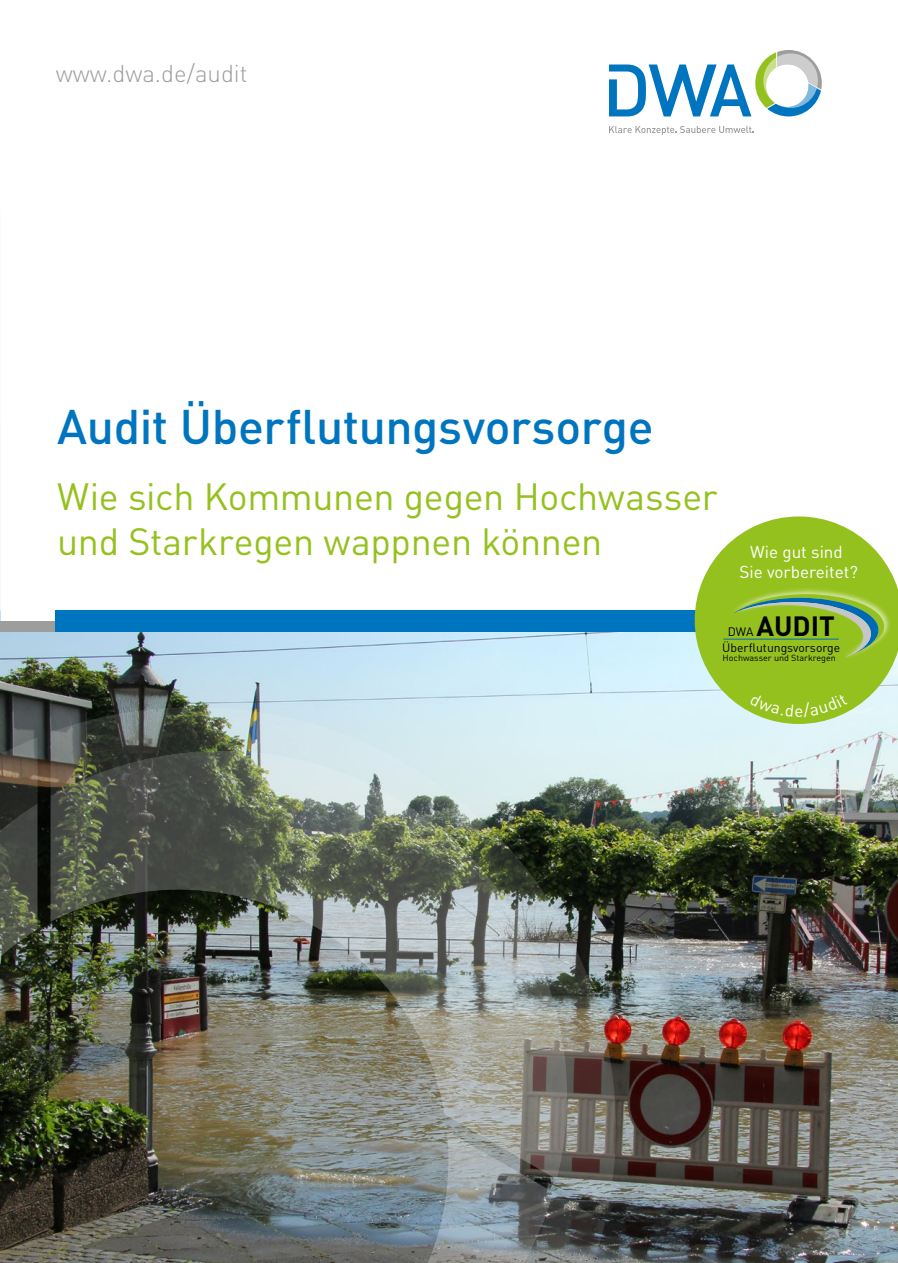
<style>
.page{position:relative;width:898px;height:1263px;background:#fff}
.page>*{position:absolute;margin:0;border:0;box-sizing:border-box;transform-origin:0 0}
.t1{font:500 48px "DINOT";letter-spacing:-.01em;color:#0075bf}
.t2{font:37.5px/45px "DINOT";letter-spacing:-.01em;color:#95c11f}
.t3{font:700 27.6px "DINOT";color:#000}
.t4{font:300 24px "DINOT";color:#9d9d9c}
.t5{font:16.95px/20.4px "DINOT";color:#fff;text-align:center}
.t6{font:12.15px "DINOT";color:#000}
.t7{font:8.85px "DINOT";color:#000}
</style>
<div class="page">
<img style="left:0;top:631px;width:897px;height:632px">
<img style="left:574px;top:707px;width:41px;height:502px">
<svg style="left:50px;top:704px;width:524px;height:33px;background:#a6b8ba"></svg>
<img style="left:0;top:737px;width:605px;height:526px">
<img style="left:34px;top:1131px;width:519px;height:132px">
<svg style="left:609px;top:126px;width:144px;height:9px"></svg>
<svg style="left:609px;top:50px;width:212px;height:66px"></svg>
<div style="left:0;top:621px;width:56px;height:10px;background:#9d9d9c"></div>
<div style="left:56px;top:610px;width:841px;height:21px;background:#0075bf"></div>
<svg style="left:694px;top:516px;width:203px;height:208px;background:#a5cb53"></svg>
<p class="t4" style="left:56px;top:55px;width:193px">www.dwa.de/audit</p>
<p class="t1" style="left:57px;top:389px;width:597px">Audit Überflutungsvorsorge</p>
<p class="t2" style="left:57px;top:471px;width:661px">Wie sich Kommunen gegen Hochwasser und Starkregen wappnen können</p>
<p class="t5" style="left:739px;top:540px;width:120px">Wie gut sind<br>Sie vorbereitet?</p>
<p class="t6" style="left:727px;top:623px;width:27px">DWA</p>
<p class="t3" style="left:756px;top:605px;width:80px">AUDIT</p>
<p class="t6" style="left:722px;top:638px;width:119px">Überflutungsvorsorge</p>
<p class="t7" style="left:722px;top:651px;width:115px">Hochwasser und Starkregen</p>
</div>
